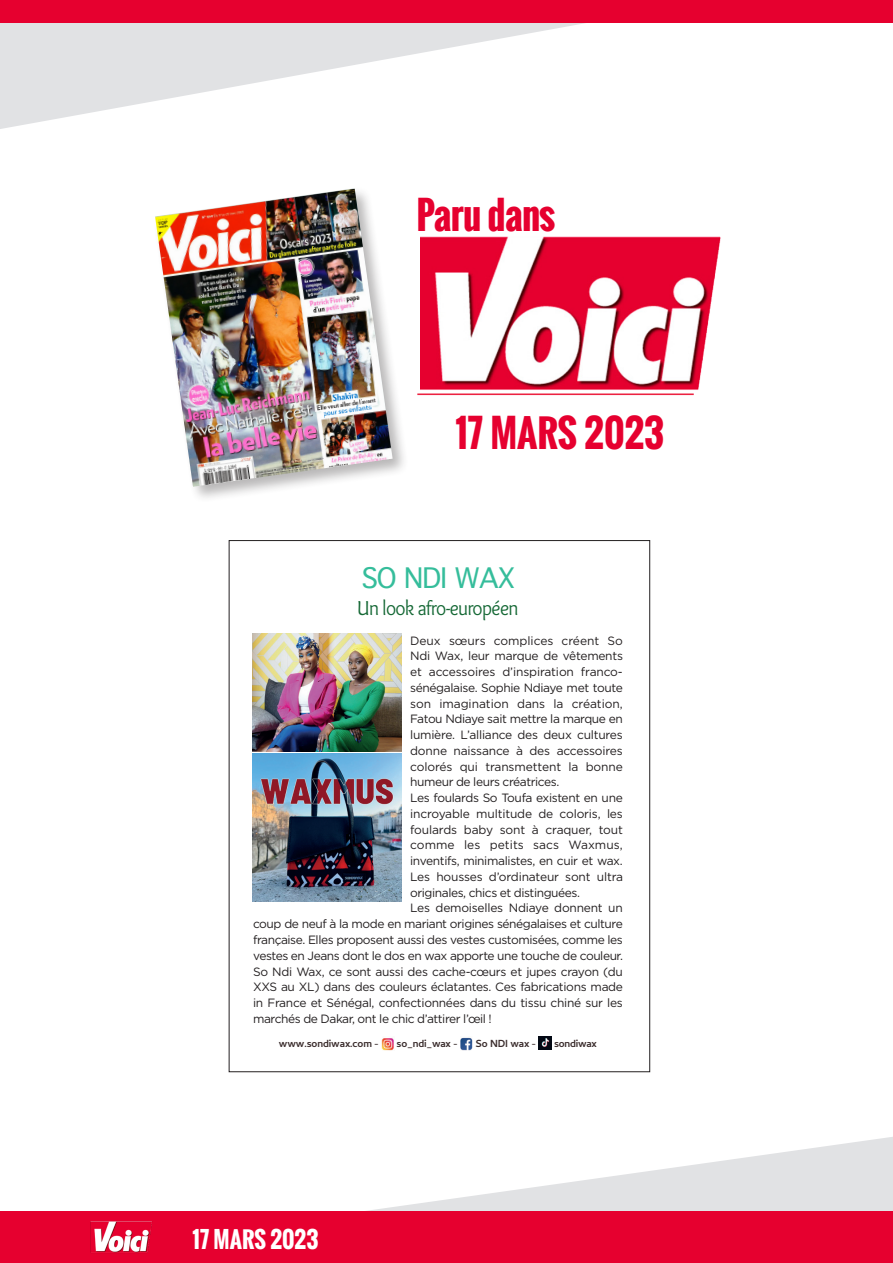
<style>
.page{position:relative;width:893px;height:1263px;background:#fff}
.page>*{position:absolute;margin:0;border:0;box-sizing:border-box;transform-origin:0 0}
.t1{font:700 37.35px "Oswald";color:#e6002f}
.t2{font:700 37.35px "Oswald";letter-spacing:-.02em;color:#e6002f}
.TITRE{font:27px "Geneva";letter-spacing:-.03em;color:#35bd9b}
.t3{font:700 22.5px "Oswald";color:#fff}
.TITRE-2{font:21px "Overlock";letter-spacing:-.03em;color:#156835;scale:.92 1}
.TEXT{font:12px/15.8px "Gotham";letter-spacing:-.035em;color:#231f20;text-align:justify}
.COORDONEES{font:700 10.35px "Cambay";letter-spacing:-.02em;color:#3b2d2d}
</style>
<div class="page">
<svg style="left:367px;top:1137px;width:526px;height:74px;fill:#e6e7e8"></svg>
<div style="left:0;top:1211px;width:893px;height:52px;background:#e6002f"></div>
<img style="left:90px;top:1221px;width:62px;height:32px">
<svg style="left:0;top:23px;width:585px;height:106px;fill:#e1e2e4"></svg>
<div style="left:0;top:0;width:893px;height:23px;background:#e6002f"></div>
<img style="left:420px;top:236px;width:301px;height:154px">
<hr style="left:417px;top:393px;width:277px;height:2px;background:#ec2241">
<div style="left:153px;top:186px;width:257px;height:318px;background:#231f20;opacity:.32"></div>
<img style="left:155px;top:188px;width:238px;height:299px">
<img style="left:157px;top:194px;width:234px;height:292px">
<img style="left:321px;top:390px;width:51px;height:28px">
<img style="left:227px;top:355px;width:87px;height:107px">
<img style="left:268px;top:373px;width:24px;height:11px">
<svg style="left:207px;top:410px;width:9px;height:9px"></svg>
<img style="left:310px;top:458px;width:14px;height:4px">
<img style="left:298px;top:227px;width:68px;height:70px">
<svg style="left:381px;top:1038px;width:13px;height:12px"></svg>
<svg style="left:460px;top:1037px;width:13px;height:13px"></svg>
<svg style="left:539px;top:1037px;width:12px;height:13px"></svg>
<img style="left:253px;top:634px;width:149px;height:117px">
<img style="left:253px;top:753px;width:149px;height:149px">
<p class="t2" style="left:416px;top:187px;width:141px">Paru dans</p>
<p class="t1" style="left:455px;top:405px;width:210px">17 MARS 2023</p>
<p class="TITRE" style="left:361px;top:563px;width:155px">SO NDI WAX</p>
<p class="TITRE-2" style="left:357px;top:596px;width:177px">Un look afro-européen</p>
<p class="TEXT" style="left:410px;top:632px;width:214px">Deux sœurs complices créent So Ndi Wax, leur marque de vêtements et accessoires d’inspiration franco&shy;sénégalaise. Sophie Ndiaye met toute son imagination dans la création, Fatou Ndiaye sait mettre la marque en lumière. L’alliance des deux cultures donne naissance à des accessoires colorés qui transmettent la bonne humeur de leurs créatrices.</p>
<p class="TEXT" style="left:410px;top:790px;width:214px">Les foulards So Toufa existent en une incroyable multitude de coloris, les foulards baby sont à craquer, tout comme les petits sacs Waxmus, inventifs, minimalistes, en cuir et wax.<br>Les housses d’ordinateur sont ultra originales, chics et distinguées.</p>
<p class="TEXT" style="left:253px;top:900px;width:371px;text-indent:157px">Les demoiselles Ndiaye donnent un coup de neuf à la mode en mariant origines sénégalaises et culture française. Elles proposent aussi des vestes customisées, comme les vestes en Jeans dont le dos en wax apporte une touche de couleur.<br>So Ndi Wax, ce sont aussi des cache-cœurs et jupes crayon (du XXS au XL) dans des couleurs éclatantes. Ces fabrications made in France et Sénégal, confectionnées dans du tissu chiné sur les marchés de Dakar, ont le chic d’attirer l’œil !</p>
<p class="COORDONEES" style="left:279px;top:1037px;width:101px">www.sondiwax.com -</p>
<p class="COORDONEES" style="left:397px;top:1037px;width:62px">so_ndi_wax -</p>
<p class="COORDONEES" style="left:476px;top:1037px;width:62px">So NDI wax -</p>
<p class="COORDONEES" style="left:554px;top:1037px;width:44px">sondiwax</p>
<p class="t3" style="left:193px;top:1222px;width:127px">17 MARS 2023</p>
</div>
